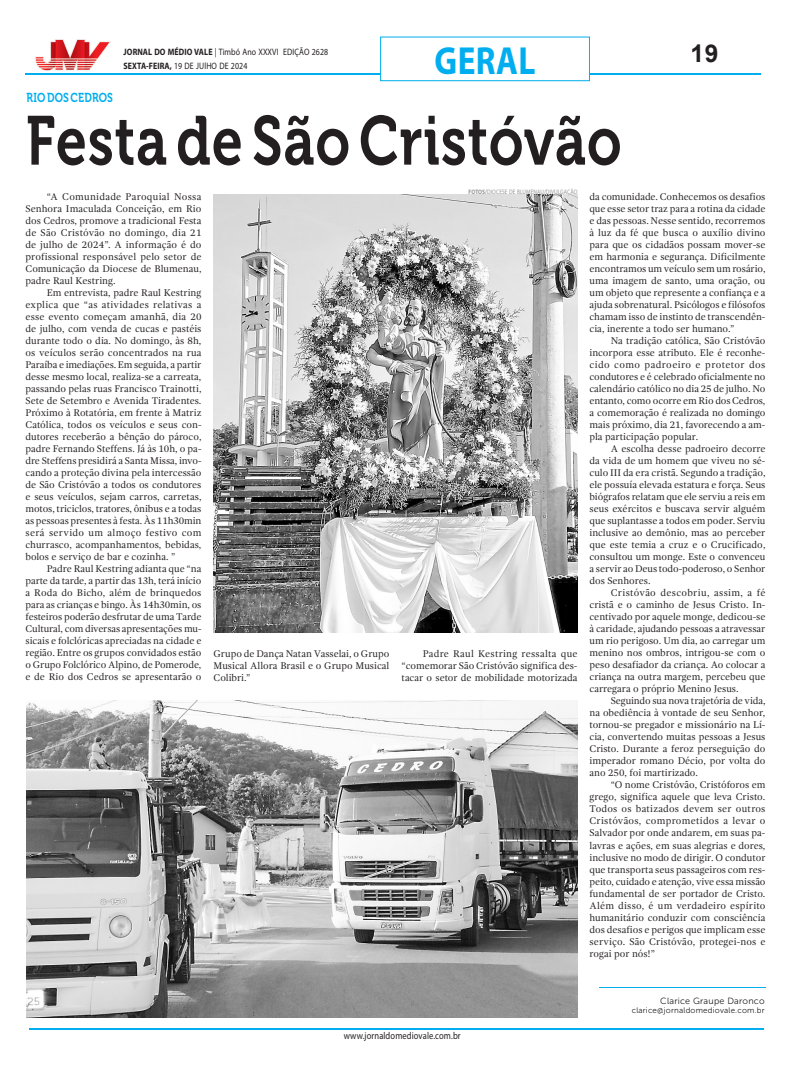
<style>
.page{position:relative;width:791px;height:1078px;background:#fff}
.page>*{position:absolute;margin:0;border:0;box-sizing:border-box;transform-origin:0 0}
.Título_2{font:68.8px "Museo 700";letter-spacing:.015em;color:#231f20;scale:.81 1}
.t1{font:700 55px "Myriad Arabic";letter-spacing:.005em;color:#00aeef;scale:.85 1}
.t2{font:700 24.5px "Arial";color:#231f20}
.t3{font:14px "Myriad Arabic";letter-spacing:.01em;color:#231f20;scale:.85 1}
.t4{font:13px/14px "Myriad Arabic";letter-spacing:.01em;color:#231f20;scale:.85 1}
.Título_2-2{font:12.9px "Museo 700";letter-spacing:.015em;color:#00aeef;scale:.81 1}
._01_-_TEXTOS{font:10px/12px "Gandhi Serif";color:#231f20;text-align:justify}
._05_-_LEG-SOCIAL{font:9px "Myriad Arabic";letter-spacing:.01em;color:#939598;scale:.85 1}
._01_-_TEXTOS-2{font:9px "Museo Sans 300";letter-spacing:.025em;color:#231f20}
._01_-_TEXTOS-3{font:8px "Museo Sans 300";letter-spacing:.025em;color:#231f20}
.s1{font-weight:700}
</style>
<div class="page">
<hr style="left:29px;top:1028px;width:735px;height:1px;background:#00aeef">
<hr style="left:26px;top:73px;width:734px;height:1px;background:#00aeef">
<div style="left:380px;top:36px;width:210px;height:45px;background:#fff;border:1px solid #00aeef"></div>
<img style="left:36px;top:39px;width:75px;height:32px">
<img style="left:27px;top:700px;width:550px;height:316px">
<img style="left:213px;top:195px;width:364px;height:437px">
<hr style="left:599px;top:987px;width:166px;height:1px;background:#00aeef">
<p class="Título_2-2" style="left:27px;top:90px;width:108px">RIO DOS CEDROS</p>
<h3 class="t4" style="left:124px;top:44px;width:242px"><span class="s1">JORNAL DO MÉDIO VALE</span> | Timbó Ano XXXVI EDIÇÃO 2628<br><span class="s1">SEXTA-FEIRA,</span> 19 DE JUlHO DE 2024</h3>
<h2 class="t1" style="left:435px;top:23px;width:120px">GERAL</h2>
<p class="Título_2" style="left:26px;top:102px;width:737px">Festa de São Cristóvão</p>
<h3 class="t2" style="left:690px;top:37px;width:29px">19</h3>
<p class="_01_-_TEXTOS" style="left:25px;top:191px;width:178px;text-indent:21px">“A Comunidade Paroquial Nossa Senhora Imaculada Conceição, em Rio dos Cedros, promove a tradicional Festa de São Cristóvão no domingo, dia 21 de julho de 2024”. A informação é do profissional responsável pelo setor de Comunicação da Diocese de Blumenau, padre Raul Kestring.</p>
<p class="_01_-_TEXTOS" style="left:25px;top:287px;width:178px;text-indent:21px">Em entrevista, padre Raul Kestring explica que “as atividades relativas a esse evento começam amanhã, dia 20 de julho, com venda de cucas e pastéis durante todo o dia. No domingo, às 8h, os veículos serão concentrados na rua Paraíba e imediações. Em seguida, a partir desse mesmo local, realiza-se a carreata, passando pelas ruas Francisco Trainotti, Sete de Setembro e Avenida Tiradentes.<br>Próximo à Rotatória, em frente à Matriz Católica, todos os veículos e seus con&shy;dutores receberão a bênção do pároco, padre Fernando Steffens. Já às 10h, o pa&shy;dre Steffens presidirá a Santa Missa, invo&shy;cando a proteção divina pela intercessão de São Cristóvão a todos os condutores e seus veículos, sejam carros, carretas, motos, triciclos, tratores, ônibus e a todas as pessoas presentes à festa. Às 11h30min será servido um almoço festivo com churrasco, acompanhamentos, bebidas, bolos e serviço de bar e cozinha. ”</p>
<p class="_01_-_TEXTOS" style="left:25px;top:563px;width:178px;text-indent:21px">Padre Raul Kestring adianta que “na parte da tarde, a partir das 13h, terá início a Roda do Bicho, além de brinquedos para as crianças e bingo. Às 14h30min, os festeiros poderão desfrutar de uma Tarde Cultural, com diversas apresentações mu&shy;sicais e folclóricas apreciadas na cidade e região. Entre os grupos convidados estão o Grupo Folclórico Alpino, de Pomerode, e de Rio dos Cedros se apresentarão o</p>
<p class="_05_-_LEG-SOCIAL" style="left:469px;top:185px;width:130px"><span class="s1">FOTOS/</span>DIOCESE DE BLUMENAU/DIVULGAÇÃO</p>
<p class="_01_-_TEXTOS" style="left:213px;top:647px;width:177px">Grupo de Dança Natan Vasselai, o Grupo Musical Allora Brasil e o Grupo Musical Colibri.”</p>
<p class="_01_-_TEXTOS" style="left:401px;top:647px;width:178px;text-indent:21px">Padre Raul Kestring ressalta que “comemorar São Cristóvão significa des&shy;tacar o setor de mobilidade motorizada</p>
<h3 class="t3" style="left:344px;top:1026px;width:139px">www.jornaldomediovale.com.br</h3>
<p class="_01_-_TEXTOS" style="left:589px;top:191px;width:178px">da comunidade. Conhecemos os desafios que esse setor traz para a rotina da cidade e das pessoas. Nesse sentido, recorremos à luz da fé que busca o auxílio divino para que os cidadãos possam mover-se em harmonia e segurança. Dificilmente encontramos um veículo sem um rosário, uma imagem de santo, uma oração, ou um objeto que represente a confiança e a ajuda sobrenatural. Psicólogos e filósofos chamam isso de instinto de transcendên&shy;cia, inerente a todo ser humano.”</p>
<p class="_01_-_TEXTOS" style="left:589px;top:335px;width:177px;text-indent:21px">Na tradição católica, São Cristóvão incorpora esse atributo. Ele é reconhe&shy;cido como padroeiro e protetor dos condutores e é celebrado oficialmente no calendário católico no dia 25 de julho. No entanto, como ocorre em Rio dos Cedros, a comemoração é realizada no domingo mais próximo, dia 21, favorecendo a am&shy;pla participação popular.</p>
<p class="_01_-_TEXTOS" style="left:589px;top:443px;width:178px;text-indent:21px">A escolha desse padroeiro decorre da vida de um homem que viveu no sé&shy;culo III da era cristã. Segundo a tradição, ele possuía elevada estatura e força. Seus biógrafos relatam que ele serviu a reis em seus exércitos e buscava servir alguém que suplantasse a todos em poder. Serviu inclusive ao demônio, mas ao perceber que este temia a cruz e o Crucificado, consultou um monge. Este o convenceu a servir ao Deus todo-poderoso, o Senhor dos Senhores.</p>
<p class="_01_-_TEXTOS" style="left:589px;top:587px;width:177px;text-indent:21px">Cristóvão descobriu, assim, a fé cristã e o caminho de Jesus Cristo. In&shy;centivado por aquele monge, dedicou-se à caridade, ajudando pessoas a atravessar um rio perigoso. Um dia, ao carregar um menino nos ombros, intrigou-se com o peso desafiador da criança. Ao colocar a criança na outra margem, percebeu que carregara o próprio Menino Jesus.</p>
<p class="_01_-_TEXTOS" style="left:589px;top:695px;width:177px;text-indent:21px">Seguindo sua nova trajetória de vida, na obediência à vontade de seu Senhor, tornou-se pregador e missionário na Lí&shy;cia, convertendo muitas pessoas a Jesus Cristo. Durante a feroz perseguição do imperador romano Décio, por volta do ano 250, foi martirizado.</p>
<p class="_01_-_TEXTOS" style="left:589px;top:779px;width:178px;text-indent:21px">“O nome Cristóvão, Cristóforos em grego, significa aquele que leva Cristo.<br>Todos os batizados devem ser outros Cristóvãos, comprometidos a levar o Salvador por onde andarem, em suas pa&shy;lavras e ações, em suas alegrias e dores, inclusive no modo de dirigir. O condutor que transporta seus passageiros com res&shy;peito, cuidado e atenção, vive essa missão fundamental de ser portador de Cristo.<br>Além disso, é um verdadeiro espírito humanitário conduzir com consciência dos desafios e perigos que implicam esse serviço. São Cristóvão, protegei-nos e rogai por nós!”</p>
<p class="_01_-_TEXTOS-2" style="left:660px;top:995px;width:106px">Clarice Graupe Daronco</p>
<p class="_01_-_TEXTOS-3" style="left:632px;top:1005px;width:134px">clarice@jornaldomediovale.com.br</p>
</div>
